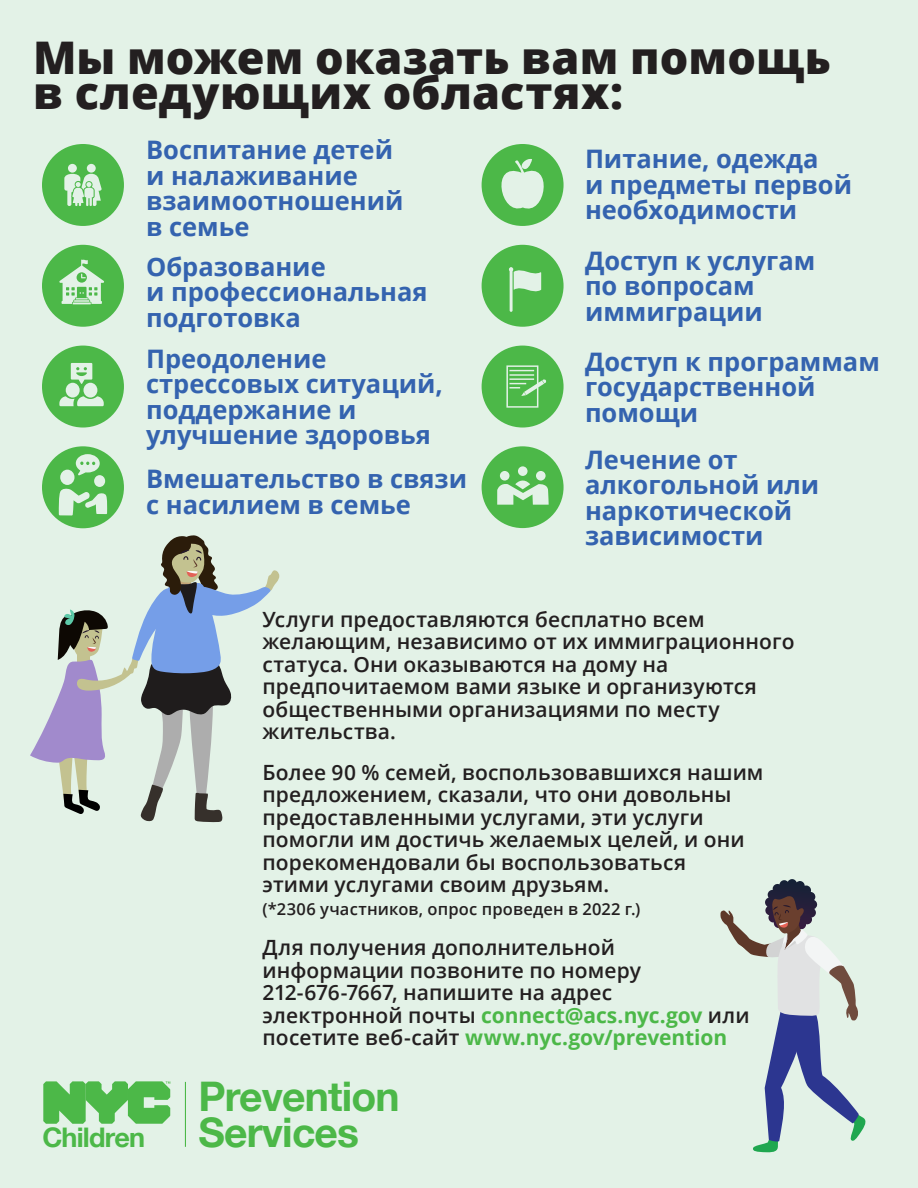
<style>
.page{position:relative;width:918px;height:1188px;background:#e3f2e7}
.page>*{position:absolute;margin:0;border:0;box-sizing:border-box;transform-origin:0 0}
.t1{font:800 45px/34.5px "Open Sans";letter-spacing:.005em;color:#231f20}
.t2{font:700 40.8px "Helvetica Neue";letter-spacing:-.02em;color:#4cb848}
.t3{font:700 27px "Helvetica Neue";letter-spacing:-.03em;color:#4cb848}
.t4{font:700 25.5px/25.5px "Open Sans";color:#3463af}
.t5{font:600 21px/22.5px "Open Sans";letter-spacing:.005em;color:#231f20}
.t6{font:600 16.5px "Open Sans";letter-spacing:.01em;color:#231f20}
.s1{font-weight:700;color:#4cb848}
</style>
<div class="page">
<svg style="left:42px;top:144px;width:82px;height:82px"></svg>
<svg style="left:42px;top:245px;width:82px;height:82px"></svg>
<svg style="left:42px;top:346px;width:82px;height:82px"></svg>
<svg style="left:482px;top:144px;width:82px;height:82px"></svg>
<svg style="left:482px;top:245px;width:82px;height:82px"></svg>
<svg style="left:482px;top:346px;width:82px;height:82px"></svg>
<svg style="left:720px;top:879px;width:146px;height:273px"></svg>
<svg style="left:30px;top:535px;width:249px;height:287px"></svg>
<hr style="left:185px;top:1082px;width:1px;height:65px;background:#4cb848">
<svg style="left:43px;top:1081px;width:127px;height:43px"></svg>
<div style="left:482px;top:446px;width:82px;height:82px;background:#4cb848;border-radius:50%"></div>
<div style="left:518px;top:466px;width:10px;height:10px;background:#e3f2e7;border-radius:50%"></div>
<div style="left:536px;top:471px;width:10px;height:10px;background:#e3f2e7;border-radius:50%"></div>
<div style="left:500px;top:471px;width:9px;height:10px;background:#e3f2e7;border-radius:50%"></div>
<svg style="left:497px;top:477px;width:52px;height:28px"></svg>
<div style="left:42px;top:446px;width:82px;height:82px;background:#4cb848;border-radius:50%"></div>
<svg style="left:76px;top:454px;width:24px;height:22px"></svg>
<div style="left:94px;top:475px;width:11px;height:12px;background:#e3f2e7;border-radius:50%"></div>
<div style="left:60px;top:470px;width:15px;height:15px;background:#e3f2e7;border-radius:50%"></div>
<svg style="left:59px;top:488px;width:48px;height:27px"></svg>
<p class="t1" style="left:33px;top:38px;width:799px">Мы можем оказать вам помощь в следующих областях:</p>
<p class="t4" style="left:146px;top:136px;width:259px">Воспитание детей и налаживание взаимоотношений в семье</p>
<p class="t4" style="left:146px;top:253px;width:283px">Образование<br>и профессиональная подготовка</p>
<p class="t4" style="left:146px;top:345px;width:298px">Преодоление стрессовых ситуаций, поддержание и улучшение здоровья</p>
<p class="t4" style="left:585px;top:145px;width:269px">Питание, одежда<br>и предметы первой необходимости</p>
<p class="t4" style="left:585px;top:247px;width:232px">Доступ к услугам по вопросам иммиграции</p>
<p class="t4" style="left:585px;top:348px;width:296px">Доступ к программам государственной помощи</p>
<p class="t4" style="left:585px;top:446px;width:236px">Лечение от алкогольной или наркотической зависимости</p>
<p class="t4" style="left:146px;top:465px;width:322px">Вмешательство в связи с насилием в семье</p>
<p class="t5" style="left:262px;top:607px;width:534px">Услуги предоставляются бесплатно всем желающим, независимо от их иммиграционного статуса. Они оказываются на дому на предпочитаемом вами языке и организуются общественными организациями по месту жительства.</p>
<p class="t5" style="left:262px;top:760px;width:503px">Более 90 % семей, воспользовавшихся нашим предложением, сказали, что они довольны предоставленными услугами, эти услуги помогли им достичь желаемых целей, и они порекомендовали бы воспользоваться<br>этими услугами своим друзьям.</p>
<p class="t6" style="left:262px;top:897px;width:379px">(*2306 участников, опрос проведен в 2022 г.)</p>
<p class="t5" style="left:263px;top:936px;width:489px">Для получения дополнительной информации позвоните по номеру 212-676-7667, напишите на адрес электронной почты <span class="s1">connect@acs.nyc.gov</span> или посетите веб-сайт <span class="s1">www.nyc.gov/prevention</span></p>
<p class="t2" style="left:199px;top:1064px;width:203px">Prevention</p>
<p class="t3" style="left:42px;top:1116px;width:104px">Children</p>
<p class="t2" style="left:199px;top:1100px;width:162px">Services</p>
</div>
